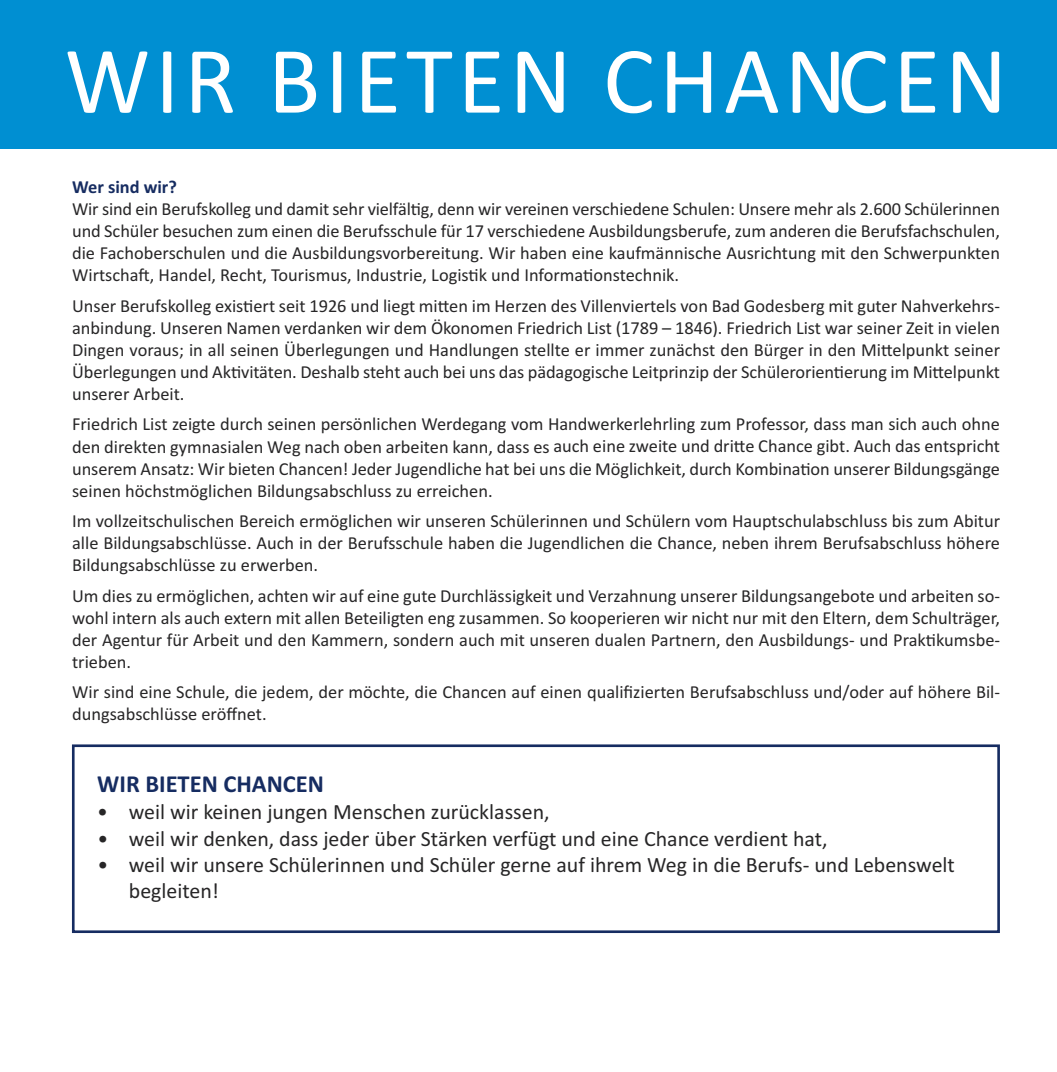
<style>
.page{position:relative;width:1057px;height:1072px;background:#fff}
.page>*{position:absolute;margin:0;border:0;box-sizing:border-box;transform-origin:0 0}
.t1{font:96.25px "Calibri";letter-spacing:.05em;color:#fff}
.t2{font:700 24.5px "Calibri";color:#162c61}
.t3{font:21.88px/26.2px "Calibri";color:#272627}
.t4{font:18.38px/22.1px "Calibri";color:#272627;text-align:justify}
.t5{font:700 18.38px "Calibri";color:#162c61}
</style>
<div class="page">
<div style="left:72px;top:744px;width:928px;height:189px;border:3px solid #162c61"></div>
<div style="left:0;top:0;width:1057px;height:149px;background:#008fd2"></div>
<h1 class="t1" style="left:65px;top:23px;width:944px">WIR BIETEN CHANCEN</h1>
<p class="t5" style="left:72px;top:176px;width:106px">Wer sind wir?</p>
<p class="t4" style="left:72px;top:198px;width:929px">Wir sind ein Berufskolleg und damit sehr vielfältig, denn wir vereinen verschiedene Schulen: Unsere mehr als 2.600 Schülerinnen und Schüler besuchen zum einen die Berufsschule für 17 verschiedene Ausbildungsberufe, zum anderen die Berufsfachschulen, die Fachoberschulen und die Ausbildungsvorbereitung. Wir haben eine kaufmännische Ausrichtung mit den Schwerpunkten Wirtschaft, Handel, Recht, Tourismus, Industrie, Logistik und Informationstechnik.</p>
<p class="t4" style="left:72px;top:294px;width:929px">Unser Berufskolleg existiert seit 1926 und liegt mitten im Herzen des Villenviertels von Bad Godesberg mit guter Nahverkehrs&shy;anbindung. Unseren Namen verdanken wir dem Ökonomen Friedrich List (1789 – 1846). Friedrich List war seiner Zeit in vielen Dingen voraus; in all seinen Überlegungen und Handlungen stellte er immer zunächst den Bürger in den Mittelpunkt seiner Überlegungen und Aktivitäten. Deshalb steht auch bei uns das pädagogische Leitprinzip der Schülerorientierung im Mittelpunkt unserer Arbeit.</p>
<p class="t4" style="left:72px;top:413px;width:929px">Friedrich List zeigte durch seinen persönlichen Werdegang vom Handwerkerlehrling zum Professor, dass man sich auch ohne den direkten gymnasialen Weg nach oben arbeiten kann, dass es auch eine zweite und dritte Chance gibt. Auch das entspricht unserem Ansatz: Wir bieten Chancen! Jeder Jugendliche hat bei uns die Möglichkeit, durch Kombination unserer Bildungsgänge seinen höchstmöglichen Bildungsabschluss zu erreichen.</p>
<p class="t4" style="left:72px;top:509px;width:929px">Im vollzeitschulischen Bereich ermöglichen wir unseren Schülerinnen und Schülern vom Hauptschulabschluss bis zum Abitur alle Bildungsabschlüsse. Auch in der Berufsschule haben die Jugendlichen die Chance, neben ihrem Berufsabschluss höhere Bildungsabschlüsse zu erwerben.</p>
<p class="t4" style="left:72px;top:584px;width:929px">Um dies zu ermöglichen, achten wir auf eine gute Durchlässigkeit und Verzahnung unserer Bildungsangebote und arbeiten so&shy;wohl intern als auch extern mit allen Beteiligten eng zusammen. So kooperieren wir nicht nur mit den Eltern, dem Schulträger, der Agentur für Arbeit und den Kammern, sondern auch mit unseren dualen Partnern, den Ausbildungs- und Praktikumsbe&shy;trieben.</p>
<p class="t4" style="left:72px;top:681px;width:929px">Wir sind eine Schule, die jedem, der möchte, die Chancen auf einen qualifizierten Berufsabschluss und/oder auf höhere Bil&shy;dungsabschlüsse eröffnet.</p>
<h2 class="t2" style="left:97px;top:769px;width:228px">WIR BIETEN CHANCEN</h2>
<p class="t3" style="left:97px;top:798px;width:454px">• weil wir keinen jungen Menschen zurücklassen,</p>
<p class="t3" style="left:97px;top:825px;width:732px">• weil wir denken, dass jeder über Stärken verfügt und eine Chance verdient hat,</p>
<p class="t3" style="left:129px;top:851px;width:827px;text-indent:-32px">• weil wir unsere Schülerinnen und Schüler gerne auf ihrem Weg in die Berufs- und Lebenswelt begleiten!</p>
</div>
